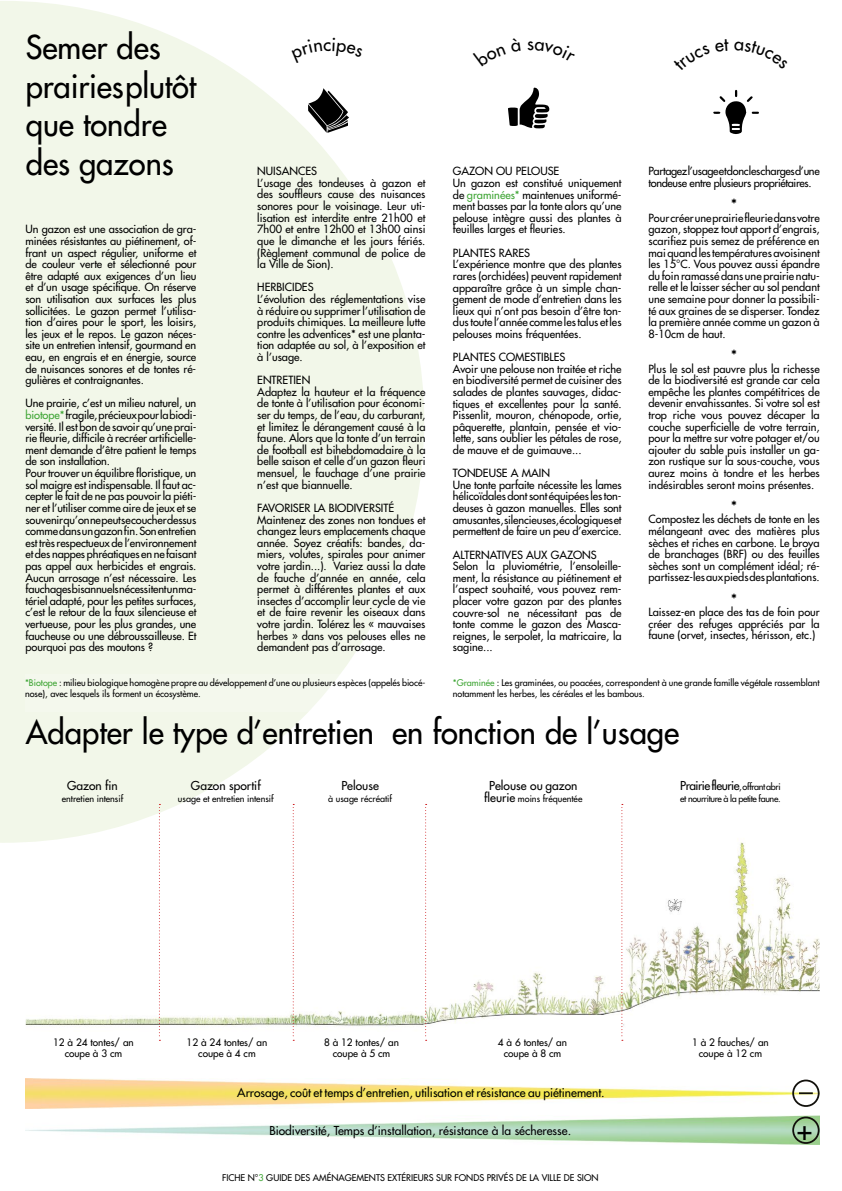
<style>
.page{position:relative;width:842px;height:1191px;background:#fff}
.page>*{position:absolute;margin:0;border:0;box-sizing:border-box;transform-origin:0 0}
.t1{font:32px/38.4px "Futura";color:#000}
.t2{font:27px "Futura";color:#000}
.t3{font:15px "Futura";color:#000}
.t4{font:12px "Futura";color:#000}
.t5{font:12px "Futura";letter-spacing:-.04em;color:#000}
.t6{font:11px/11.6px "Futura";color:#000}
.t7{font:11px/11.6px "Futura";letter-spacing:-.03em;color:#000}
.t8{font:10px/11.6px "Futura";color:#000;text-align:center}
.t9{font:9px/11.6px "Futura";color:#000}
.t10{font:9px "Futura";letter-spacing:-.04em;color:#000}
.s1{color:#3fa535}
.s2{font-size:12px}
.s3{font-size:9px}
</style>
<div class="page">
<svg style="left:508px;top:87px;width:42px;height:42px"></svg>
<svg style="left:0;top:1px;width:424px;height:842px;fill:#f2f7e9"></svg>
<svg style="left:303px;top:86px;width:53px;height:50px"></svg>
<img style="left:26px;top:824px;width:794px;height:216px">
<svg style="left:159px;top:804px;width:1px;height:236px"></svg>
<svg style="left:293px;top:804px;width:1px;height:236px"></svg>
<svg style="left:425px;top:804px;width:2px;height:236px"></svg>
<svg style="left:621px;top:804px;width:2px;height:236px"></svg>
<img style="left:25px;top:1115px;width:794px;height:29px">
<img style="left:25px;top:1078px;width:794px;height:30px">
<div style="left:792px;top:1079px;width:27px;height:27px;border:2px solid #12110c;border-radius:50%"></div>
<svg style="left:799px;top:1092px;width:14px;height:2px"></svg>
<div style="left:792px;top:1116px;width:27px;height:27px;border:2px solid #12110c;border-radius:50%"></div>
<div style="left:25px;top:674px;width:400px;height:37px;background:linear-gradient(to right,#f1f6e7,#fdfefb)"></div>
<svg style="left:713px;top:89px;width:46px;height:45px"></svg>
<svg style="left:292px;top:37px;width:71px;height:26px"></svg>
<h1 class="t1" style="left:26px;top:28px;width:172px">Semer des prairies plutôt que tondre des gazons</h1>
<p class="t6" style="left:26px;top:223px;width:172px;text-align:justify">Un gazon est une association de gra&shy;minées résistantes au piétinement, of&shy;frant un aspect régulier, uniforme et de couleur verte et sélectionné pour être adapté aux exigences d’un lieu et d’un usage spécifique. On réserve son utilisation aux surfaces les plus sollicitées. Le gazon permet l’utilisa&shy;tion d’aires pour le sport, les loisirs, les jeux et le repos. Le gazon néces&shy;site un entretien intensif, gourmand en eau, en engrais et en énergie, source de nuisances sonores et de tontes ré&shy;gulières et contraignantes.</p>
<p class="t6" style="left:26px;top:397px;width:172px">Une prairie, c’est un milieu naturel, un <span class="s1">biotope*</span> fragile, précieux pour la biodi&shy;versité. Il est bon de savoir qu’une prai&shy;rie fleurie, difficile à recréer artificielle&shy;ment demande d’être patient le temps de son installation.<br>Pour trouver un équilibre floristique, un sol maigre est indispensable. Il faut ac&shy;cepter le fait de ne pas pouvoir la piéti&shy;ner et l’utiliser comme aire de jeux et se souvenir qu’on ne peut se coucher dessus comme dans un gazon fin. Son entretien est très respectueux de l’environnement et des nappes phréatiques en ne faisant pas appel aux herbicides et engrais.<br>Aucun arrosage n’est nécessaire. Les fauchages bisannuels nécessitent un ma&shy;tériel adapté, pour les petites surfaces, c’est le retour de la faux silencieuse et vertueuse, pour les plus grandes, une faucheuse ou une débroussailleuse. Et pourquoi pas des moutons ?</p>
<p class="t6" style="left:257px;top:165px;width:170px">NUISANCES<br>L’usage des tondeuses à gazon et des souffleurs cause des nuisances sonores pour le voisinage. Leur uti&shy;lisation est interdite entre 21h00 et<br>7h00 et entre 12h00 et 13h00 ainsi que le dimanche et les jours fériés. (Règlement communal de police de la Ville de Sion).</p>
<p class="t6" style="left:257px;top:281px;width:170px">HERBICIDES<br>L’évolution des réglementations vise à réduire ou supprimer l’utilisation de produits chimiques. La meilleure lutte contre les adventices* est une planta&shy;tion adaptée au sol, à l’exposition et à l’usage.</p>
<p class="t6" style="left:257px;top:374px;width:170px">ENTRETIEN<br>Adaptez la hauteur et la fréquence de tonte à l’utilisation pour économi&shy;ser du temps, de l’eau, du carburant, et limitez le dérangement causé à la faune. Alors que la tonte d’un terrain de football est bihebdomadaire à la belle saison et celle d’un gazon fleuri mensuel, le fauchage d’une prairie n’est que biannuelle.</p>
<p class="t6" style="left:257px;top:502px;width:170px">FAVORISER LA BIODIVERSITÉ Maintenez des zones non tondues et changez leurs emplacements chaque année. Soyez créatifs: bandes, da&shy;miers, volutes, spirales pour animer votre jardin...). Variez aussi la date de fauche d’année en année, cela permet à différentes plantes et aux insectes d’accomplir leur cycle de vie et de faire revenir les oiseaux dans votre jardin. Tolérez les « mauvaises herbes » dans vos pelouses elles ne demandent pas d’arrosage.</p>
<p class="t6" style="left:453px;top:166px;width:170px">GAZON OU PELOUSE<br>Un gazon est constitué uniquement de <span class="s1">graminées*</span> maintenues uniformé&shy;ment basses par la tonte alors qu’une pelouse intègre aussi des plantes à feuilles larges et fleuries.</p>
<p class="t6" style="left:453px;top:247px;width:170px">PLANTES RARES<br>L’expérience montre que des plantes rares (orchidées) peuvent rapidement apparaître grâce à un simple chan&shy;gement de mode d’entretien dans les lieux qui n’ont pas besoin d’être ton&shy;dus toute l’année comme les talus et les pelouses moins fréquentées.</p>
<p class="t6" style="left:453px;top:351px;width:170px">PLANTES COMESTIBLES<br>Avoir une pelouse non traitée et riche en biodiversité permet de cuisiner des salades de plantes sauvages, didac&shy;tiques et excellentes pour la santé.<br>Pissenlit, mouron, chénopode, ortie, pâquerette, plantain, pensée et vio&shy;lette, sans oublier les pétales de rose, de mauve et de guimauve...</p>
<p class="t6" style="left:453px;top:467px;width:170px">TONDEUSE A MAIN<br>Une tonte parfaite nécessite les lames hélicoïdales dont sont équipées les ton&shy;deuses à gazon manuelles. Elles sont amusantes, silencieuses, écologiques et permettent de faire un peu d’exercice.</p>
<p class="t6" style="left:453px;top:548px;width:170px">ALTERNATIVES AUX GAZONS<br>Selon la pluviométrie, l’ensoleille&shy;ment, la résistance au piétinement et l’aspect souhaité, vous pouvez rem&shy;placer votre gazon par des plantes couvre-sol ne nécessitant pas de tonte comme le gazon des Masca&shy;reignes, le serpolet, la matricaire, la sagine...</p>
<p class="t7" style="left:648px;top:165px;width:173px">Partagez l’usage et donc les charges d’une tondeuse entre plusieurs propriétaires.</p>
<h3 class="t3" style="left:731px;top:195px;width:8px">*</h3>
<p class="t6" style="left:648px;top:212px;width:173px;text-align:justify">Pour créer une prairie fleurie dans votre gazon, stoppez tout apport d’engrais, scarifiez puis semez de préférence en mai quand les températures avoisinent les 15°C. Vous pouvez aussi épandre du foin ramassé dans une prairie natu&shy;relle et le laisser sécher au sol pendant une semaine pour donner la possibili&shy;té aux graines de se disperser. Tondez la première année comme un gazon à 8-10cm de haut.</p>
<h3 class="t3" style="left:731px;top:346px;width:8px">*</h3>
<p class="t6" style="left:648px;top:363px;width:173px;text-align:justify">Plus le sol est pauvre plus la richesse de la biodiversité est grande car cela empêche les plantes compétitrices de devenir envahissantes. Si votre sol est trop riche vous pouvez décaper la couche superficielle de votre terrain, pour la mettre sur votre potager et/ou ajouter du sable puis installer un ga&shy;zon rustique sur la sous-couche, vous aurez moins à tondre et les herbes indésirables seront moins présentes.</p>
<h3 class="t3" style="left:731px;top:497px;width:8px">*</h3>
<p class="t6" style="left:648px;top:513px;width:173px;text-align:justify">Compostez les déchets de tonte en les mélangeant avec des matières plus sèches et riches en carbone. Le broya de branchages (BRF) ou des feuilles sèches sont un complément idéal; ré&shy;partissez-les aux pieds des plantations.</p>
<h3 class="t3" style="left:731px;top:589px;width:8px">*</h3>
<p class="t6" style="left:648px;top:606px;width:173px;text-align:justify">Laissez-en place des tas de foin pour créer des refuges appréciés par la faune (orvet, insectes, hérisson, etc.)</p>
<p class="t9" style="left:25px;top:677px;width:402px"><span class="s1">*Biotope</span> : milieu biologique homogène propre au développement d’une ou plusieurs espèces (appelés biocé&shy;nose), avec lesquels ils forment un écosystème.</p>
<p class="t9" style="left:453px;top:677px;width:368px"><span class="s1">*Graminée</span> : Les graminées, ou poacées, correspondent à une grande famille végétale rassemblant notamment les herbes, les céréales et les bambous.</p>
<h1 class="t1" style="left:26px;top:713px;width:655px">Adapter le type d’entretien en fonction de l’usage</h1>
<p class="t4" style="left:67px;top:778px;width:52px">Gazon fin</p>
<p class="t9" style="left:62px;top:793px;width:63px">entretien intensif</p>
<p class="t4" style="left:191px;top:778px;width:71px">Gazon sportif</p>
<p class="t9" style="left:178px;top:793px;width:97px">usage et entretien intensif</p>
<p class="t4" style="left:341px;top:778px;width:39px">Pelouse</p>
<p class="t9" style="left:328px;top:793px;width:65px">à usage récréatif</p>
<p class="t4" style="left:489px;top:778px;width:90px">Pelouse ou gazon</p>
<p class="t9" style="left:484px;top:793px;width:100px"><span class="s2">fleurie</span> moins fréquentée</p>
<p class="t5" style="left:680px;top:778px;width:102px">Prairie fleurie<span class="s3">, offrant abri</span></p>
<p class="t10" style="left:680px;top:793px;width:102px">et nourriture à la petite faune.</p>
<p class="t8" style="left:53px;top:1036px;width:82px">12 à 24 tontes/ an coupe à 3 cm</p>
<p class="t8" style="left:187px;top:1036px;width:82px">12 à 24 tontes/ an coupe à 4 cm</p>
<p class="t8" style="left:324px;top:1036px;width:76px">8 à 12 tontes/ an coupe à 5 cm</p>
<p class="t8" style="left:498px;top:1036px;width:71px">4 à 6 tontes/ an coupe à 8 cm</p>
<p class="t8" style="left:692px;top:1036px;width:78px">1 à 2 fauches/ an coupe à 12 cm</p>
<p class="t4" style="left:237px;top:1085px;width:369px">Arrosage, coût et temps d’entretien, utilisation et résistance au piétinement.</p>
<p class="t4" style="left:269px;top:1122px;width:303px">Biodiversité, Temps d’installation, résistance à la sécheresse.</p>
<h2 class="t2" style="left:797px;top:1112px;width:17px">+</h2>
<p class="t9" style="left:222px;top:1172px;width:378px">FICHE N°<span class="s1">3</span> GUIDE DES AMÉNAGEMENTS EXTÉRIEURS SUR FONDS PRIVÉS DE LA VILLE DE SION</p>
</div>
